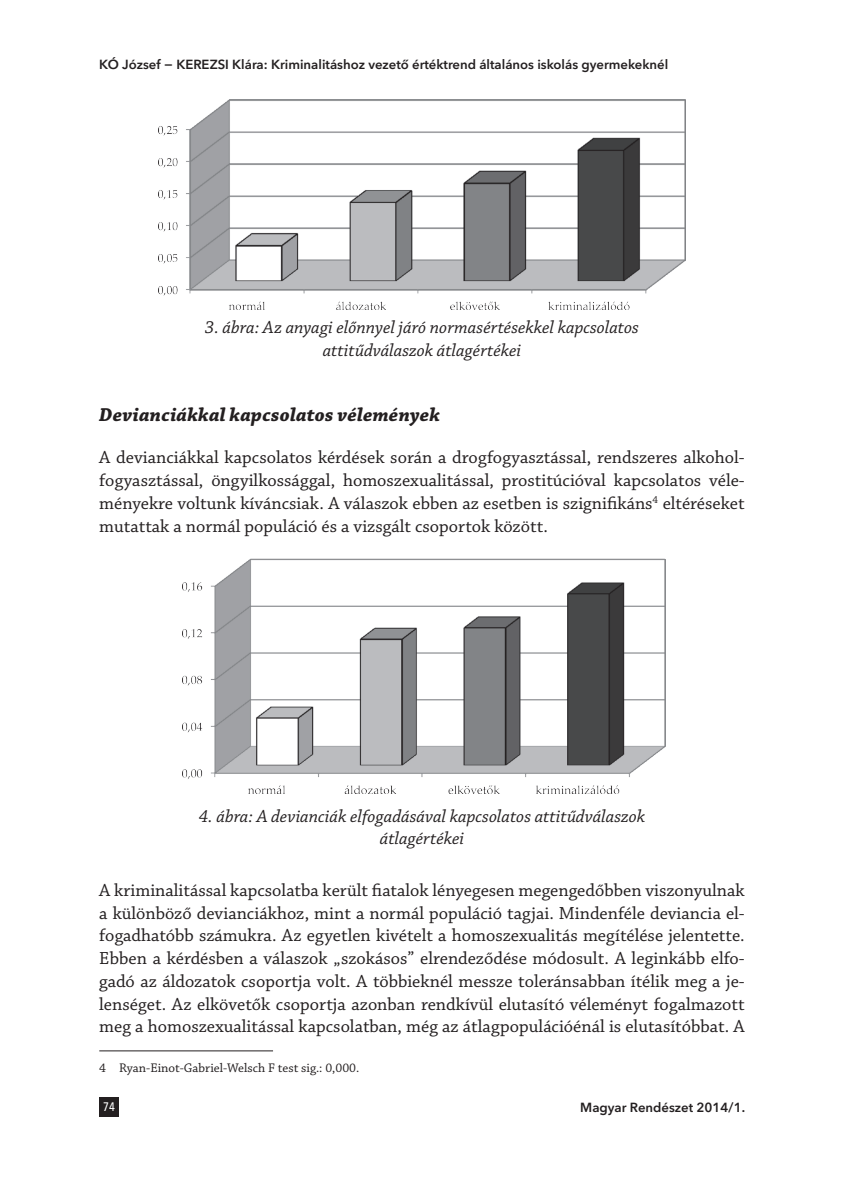
<style>
.page{position:relative;width:844px;height:1191px;background:#fff}
.page>*{position:absolute;margin:0;border:0;box-sizing:border-box;transform-origin:0 0}
.Címsor_2{font:italic 700 19.6px "Chaparral Pro";letter-spacing:.01em;color:#231f20}
.Szöveg_első_bekezdés{font:18.38px/22.8px "Chaparral Pro";color:#231f20;text-align:justify}
.képalá{font:italic 18.38px/22.8px "Chaparral Pro";color:#231f20;text-align:center}
.t1{font:600 13.12px "Avenir Next LT Pro";color:#231f20}
.Lábjegyzet{font:13.12px "Chaparral Pro";color:#231f20}
.t2{font:500 condensed 12.25px "Avenir Next LT Pro";color:#fff}
</style>
<div class="page">
<div style="left:99px;top:1096px;width:20px;height:20px;background:#231f20"></div>
<img style="left:158px;top:99px;width:527px;height:210px">
<img style="left:182px;top:559px;width:483px;height:234px">
<hr style="left:99px;top:1050px;width:174px;height:1px;background:#231f20">
<p class="t1" style="left:99px;top:57px;width:570px">KÓ József − KEREZSI Klára: Kriminalitáshoz vezető értéktrend általános iskolás gyermekeknél</p>
<p class="képalá" style="left:205px;top:317px;width:435px">3. ábra: Az anyagi előnnyel járó normasértésekkel kapcsolatos attitűdválaszok átlagértékei</p>
<p class="Címsor_2" style="left:99px;top:404px;width:342px">Devianciákkal kapcsolatos vélemények</p>
<p class="Szöveg_első_bekezdés" style="left:99px;top:447px;width:646px">A devianciákkal kapcsolatos kérdések során a drogfogyasztással, rendszeres alkohol&shy;fogyasztással, öngyilkossággal, homoszexualitással, prostitúcióval kapcsolatos véle&shy;ményekre voltunk kíváncsiak. A válaszok ebben az esetben is szignifikáns<sup>4</sup> eltéréseket mutattak a normál populáció és a vizsgált csoportok között.</p>
<p class="képalá" style="left:199px;top:805px;width:448px">4. ábra: A devianciák elfogadásával kapcsolatos attitűdválaszok átlagértékei</p>
<p class="Szöveg_első_bekezdés" style="left:99px;top:879px;width:646px">A kriminalitással kapcsolatba került fiatalok lényegesen megengedőbben viszonyulnak a különböző devianciákhoz, mint a normál populáció tagjai. Mindenféle deviancia el&shy;fogadhatóbb számukra. Az egyetlen kivételt a homoszexualitás megítélése jelentette.<br>Ebben a kérdésben a válaszok „szokásos” elrendeződése módosult. A leginkább elfo&shy;gadó az áldozatok csoportja volt. A többieknél messze toleránsabban ítélik meg a je&shy;lenséget. Az elkövetők csoportja azonban rendkívül elutasító véleményt fogalmazott meg a homoszexualitással kapcsolatban, még az átlagpopulációénál is elutasítóbbat. A</p>
<p class="Lábjegyzet" style="left:99px;top:1060px;width:261px">4 Ryan-Einot-Gabriel-Welsch F test sig.: 0,000.</p>
<p class="t2" style="left:103px;top:1099px;width:13px">74</p>
<p class="t1" style="left:580px;top:1099px;width:166px">Magyar Rendészet 2014/1.</p>
</div>
